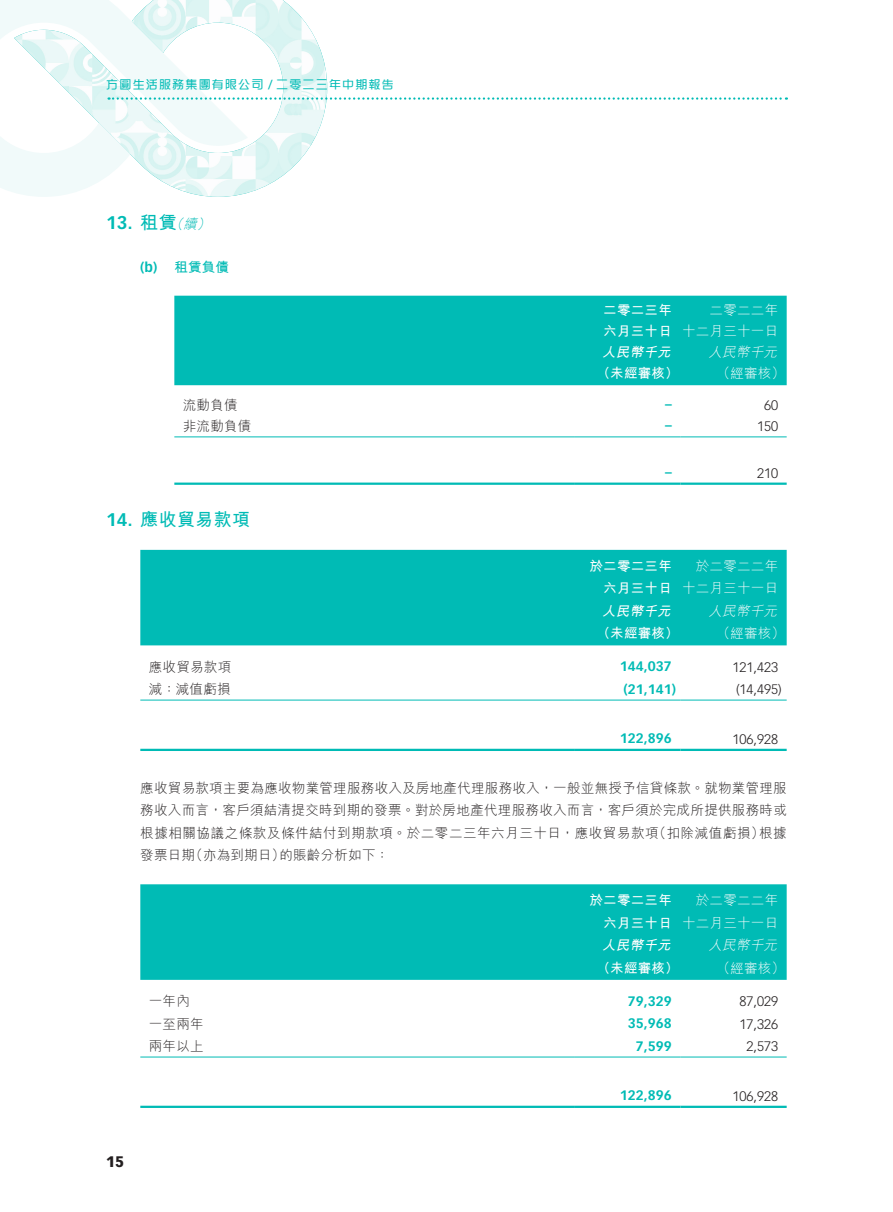
<style>
.page{position:relative;width:893px;height:1212px;background:#fff}
.page>*{position:absolute;margin:0;border:0;box-sizing:border-box;transform-origin:0 0}
.t1{font:700 18px "M Hei HK";letter-spacing:.02em;color:#00bbb5}
.t2{font:700 18px "Vectora LT Std";color:#00bbb5}
.t3{font:900 15px "Vectora LT Std";color:#231f20}
.t4{font:300 13.5px/22.5px "M Hei HK";letter-spacing:.02em;color:#231f20;text-align:right}
.t5{font:300 13.5px "Vectora LT Std";color:#231f20}
.t6{font:300 13.5px/22.5px "M Hei HK";letter-spacing:.02em;color:#fff;text-align:right}
.t7{font:700 13.5px "Vectora LT Std";color:#00bbb5}
.t8{font:700 13.5px/22.5px "M Hei HK";letter-spacing:.02em;color:#fff;text-align:right}
.t9{font:300 13.5px/22.5px "M Hei HK";letter-spacing:.04em;color:#231f20}
.t10{font:italic 300 13.5px "M Hei HK";color:#fff}
.t11{font:italic 700 13.5px "M Hei HK";color:#fff}
.t12{font:700 13.5px "M Hei HK";color:#00bbb5}
.t13{font:italic 300 13.5px "M Hei HK";color:#00bbb5}
.t14{font:500 12px "MJ Ngai HK";letter-spacing:.1em;color:#00bbb5}
.s1{font-family:"Century Gothic";font-weight:700;font-size:11.25px}
.s2{font-family:"M Hei HK"}
.s3{font-family:"Vectora LT Std"}
</style>
<div class="page">
<img style="left:248px;top:0;width:79px;height:193px">
<svg style="left:0;top:0;width:248px;height:197px"></svg>
<svg style="left:109px;top:97px;width:678px;height:3px"></svg>
<div style="left:174px;top:296px;width:613px;height:89px;background:#00bbb5"></div>
<hr style="left:174px;top:436px;width:400px;height:1px;background:#00bbb5">
<hr style="left:574px;top:436px;width:106px;height:1px;background:#00bbb5">
<hr style="left:680px;top:436px;width:107px;height:1px;background:#00bbb5">
<hr style="left:174px;top:482px;width:400px;height:3px;background:#00bbb5">
<hr style="left:574px;top:482px;width:106px;height:3px;background:#00bbb5">
<hr style="left:680px;top:482px;width:107px;height:3px;background:#00bbb5">
<div style="left:140px;top:550px;width:647px;height:95px;background:#00bbb5"></div>
<hr style="left:140px;top:700px;width:434px;height:1px;background:#00bbb5">
<hr style="left:574px;top:700px;width:106px;height:1px;background:#00bbb5">
<hr style="left:680px;top:700px;width:107px;height:1px;background:#00bbb5">
<hr style="left:140px;top:749px;width:434px;height:2px;background:#00bbb5">
<hr style="left:574px;top:749px;width:106px;height:2px;background:#00bbb5">
<hr style="left:680px;top:749px;width:107px;height:2px;background:#00bbb5">
<div style="left:140px;top:884px;width:647px;height:96px;background:#00bbb5"></div>
<hr style="left:140px;top:1056px;width:434px;height:1px;background:#00bbb5">
<hr style="left:574px;top:1056px;width:106px;height:1px;background:#00bbb5">
<hr style="left:680px;top:1056px;width:107px;height:1px;background:#00bbb5">
<hr style="left:140px;top:1106px;width:434px;height:2px;background:#00bbb5">
<hr style="left:574px;top:1106px;width:106px;height:2px;background:#00bbb5">
<hr style="left:680px;top:1106px;width:107px;height:2px;background:#00bbb5">
<p class="t14" style="left:106px;top:78px;width:289px">方圓生活服務集團有限公司 <span class="s1">/</span> 二零二三年中期報告</p>
<h1 class="t2" style="left:106px;top:211px;width:72px">13. <span class="s2">租賃</span></h1>
<p class="t12" style="left:174px;top:257px;width:56px">租賃負債</p>
<p class="t13" style="left:183px;top:217px;width:18px">續</p>
<p class="t13" style="left:170px;top:217px;width:18px">（</p>
<p class="t13" style="left:197px;top:217px;width:18px">(</p>
<p class="t7" style="left:140px;top:259px;width:19px">b( )</p>
<p class="t4" style="left:183px;top:394px;width:56px">流動負債</p>
<p class="t4" style="left:183px;top:415px;width:70px">非流動負債</p>
<h1 class="t1" style="left:106px;top:506px;width:145px"><span class="s3">14.</span> 應收貿易款項</h1>
<p class="t4" style="left:149px;top:655px;width:84px">應收貿易款項</p>
<p class="t4" style="left:149px;top:678px;width:83px">減：減值虧損</p>
<p class="t8" style="left:603px;top:298px;width:70px;line-height:21px;text-align:left">二零二三年六月三十日</p>
<p class="t6" style="left:682px;top:299px;width:98px;line-height:21px">二零二二年<br>十二月三十一日</p>
<p class="t10" style="left:708px;top:345px;width:73px">人民幣千元</p>
<p class="t11" style="left:602px;top:342px;width:74px">人民幣千元</p>
<p class="t8" style="left:597px;top:361px;width:83px">（未經審核）</p>
<p class="t6" style="left:717px;top:362px;width:70px">（經審核(</p>
<p class="t7" style="left:665px;top:396px;width:8px">–</p>
<p class="t5" style="left:764px;top:397px;width:16px">60</p>
<p class="t7" style="left:665px;top:417px;width:8px">–</p>
<p class="t5" style="left:757px;top:418px;width:23px">150</p>
<p class="t7" style="left:665px;top:464px;width:8px">–</p>
<p class="t5" style="left:757px;top:465px;width:23px">210</p>
<p class="t8" style="left:589px;top:553px;width:84px">於二零二三年六月三十日</p>
<p class="t6" style="left:682px;top:554px;width:98px">於二零二二年十二月三十一日</p>
<p class="t10" style="left:708px;top:604px;width:73px">人民幣千元</p>
<p class="t11" style="left:602px;top:601px;width:74px">人民幣千元</p>
<p class="t8" style="left:597px;top:621px;width:83px">（未經審核）</p>
<p class="t6" style="left:717px;top:622px;width:70px">（經審核(</p>
<p class="t7" style="left:620px;top:658px;width:53px">144,037</p>
<p class="t5" style="left:732px;top:659px;width:47px">121,423</p>
<p class="t7" style="left:624px;top:681px;width:54px">)21,141(</p>
<p class="t5" style="left:736px;top:682px;width:47px">)14,495(</p>
<p class="t7" style="left:620px;top:730px;width:53px">122,896</p>
<p class="t4" style="left:140px;top:776px;width:648px">應收貿易款項主要為應收物業管理服務收入及房地產代理服務收入，一般並無授予信貸條款。就物業管理服務收入而言，客戶須結清提交時到期的發票。對於房地產代理服務收入而言，客戶須於完成所提供服務時或根據</p>
<p class="t5" style="left:732px;top:731px;width:47px">106,928</p>
<p class="t9" style="left:279px;top:821px;width:381px;text-indent:-139px">根據相關協議之條款及條件結付到期款項。於二零二三年六月三十日，應收貿易款項的賬齡分析如下：</p>
<p class="t4" style="left:653px;top:821px;width:113px">（扣除減值虧損）</p>
<p class="t4" style="left:189px;top:844px;width:97px">（亦為到期日）</p>
<p class="t4" style="left:140px;top:844px;width:56px">發票日期</p>
<p class="t8" style="left:589px;top:888px;width:84px">於二零二三年六月三十日</p>
<p class="t6" style="left:682px;top:889px;width:98px">於二零二二年十二月三十一日</p>
<p class="t10" style="left:708px;top:938px;width:73px">人民幣千元</p>
<p class="t11" style="left:602px;top:935px;width:74px">人民幣千元</p>
<p class="t4" style="left:149px;top:990px;width:43px">一年內</p>
<p class="t4" style="left:149px;top:1012px;width:56px">一至兩年</p>
<p class="t4" style="left:149px;top:1035px;width:56px">兩年以上</p>
<p class="t3" style="left:106px;top:1152px;width:19px">15</p>
<p class="t8" style="left:597px;top:955px;width:83px">（未經審核）</p>
<p class="t6" style="left:717px;top:956px;width:70px">（經審核(</p>
<p class="t7" style="left:628px;top:992px;width:45px">79,329</p>
<p class="t5" style="left:739px;top:993px;width:40px">87,029</p>
<p class="t7" style="left:628px;top:1015px;width:45px">35,968</p>
<p class="t5" style="left:739px;top:1016px;width:40px">17,326</p>
<p class="t7" style="left:636px;top:1037px;width:37px">7,599</p>
<p class="t5" style="left:747px;top:1038px;width:33px">2,573</p>
<p class="t7" style="left:620px;top:1087px;width:53px">122,896</p>
<p class="t5" style="left:732px;top:1088px;width:47px">106,928</p>
</div>
